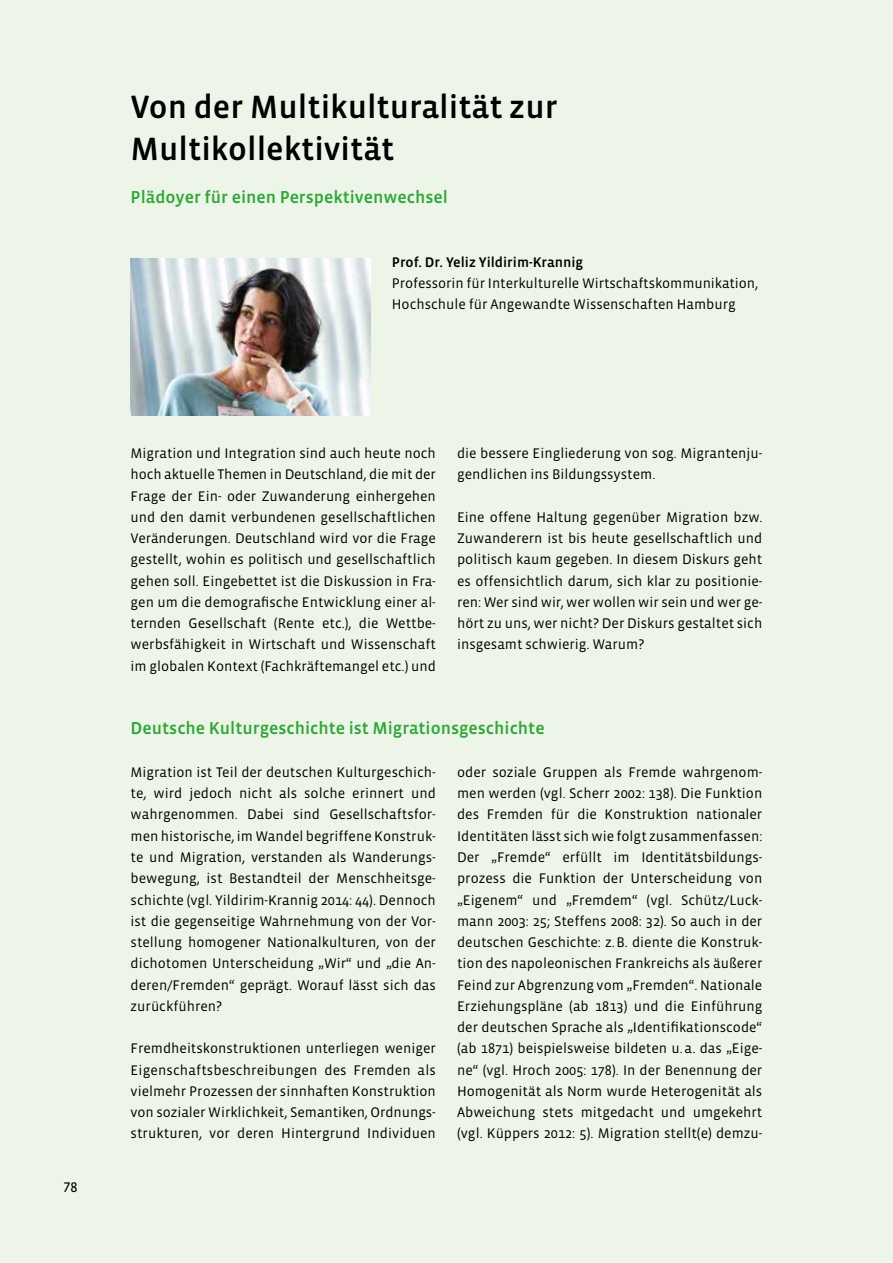
<style>
.page{position:relative;width:893px;height:1263px;background:#edf5e9}
.page>*{position:absolute;margin:0;border:0;box-sizing:border-box;transform-origin:0 0}
.t1{font:500 33px/42.5px "Vista Sans OT";color:#000}
.t2{font:500 17.7px "Vista Sans OT";color:#2ea836}
.t3{font:14.25px/21.3px "Vista Sans OT";color:#000;text-align:justify}
.t4{font:500 14.25px "Vista Sans OT";color:#000}
.t5{font:14.25px "Vista Sans OT";color:#000}
</style>
<div class="page">
<img style="left:131px;top:258px;width:240px;height:157px">
<h1 class="t1" style="left:131px;top:86px;width:428px">Von der Multikulturalität zur<br>Multikollektivität</h1>
<p class="t2" style="left:131px;top:188px;width:319px">Plädoyer für einen Perspektivenwechsel</p>
<p class="t4" style="left:392px;top:254px;width:193px">Prof. Dr. Yeliz Yildirim-Krannig</p>
<p class="t3" style="left:392px;top:273px;width:368px">Professorin für Interkulturelle Wirtschaftskommunikation,<br>Hochschule für Angewandte Wissenschaften Hamburg</p>
<p class="t5" style="left:64px;top:1179px;width:16px">78</p>
<p class="t3" style="left:131px;top:443px;width:307px">Migration und Integration sind auch heute noch hoch aktuelle Themen in Deutschland, die mit der Frage der Ein- oder Zuwanderung einhergehen und den damit verbundenen gesellschaftlichen Veränderungen. Deutschland wird vor die Frage gestellt, wohin es politisch und gesellschaftlich gehen soll. Eingebettet ist die Diskussion in Fra&shy;gen um die demografische Entwicklung einer al&shy;ternden Gesellschaft (Rente etc.), die Wettbe&shy;werbsfähigkeit in Wirtschaft und Wissenschaft im globalen Kontext (Fachkräftemangel etc.) und</p>
<p class="t3" style="left:457px;top:443px;width:307px">die bessere Eingliederung von sog. Migrantenju&shy;gendlichen ins Bildungssystem.</p>
<p class="t3" style="left:457px;top:507px;width:307px">Eine offene Haltung gegenüber Migration bzw.<br>Zuwanderern ist bis heute gesellschaftlich und politisch kaum gegeben. In diesem Diskurs geht es offensichtlich darum, sich klar zu positionie&shy;ren: Wer sind wir, wer wollen wir sein und wer ge&shy;hört zu uns, wer nicht? Der Diskurs gestaltet sich insgesamt schwierig. Warum?</p>
<p class="t2" style="left:131px;top:719px;width:416px">Deutsche Kulturgeschichte ist Migrationsgeschichte</p>
<p class="t3" style="left:131px;top:762px;width:307px">Migration ist Teil der deutschen Kulturgeschich&shy;te, wird jedoch nicht als solche erinnert und wahrgenommen. Dabei sind Gesellschaftsfor&shy;men historische, im Wandel begriffene Konstruk&shy;te und Migration, verstanden als Wanderungs&shy;bewegung, ist Bestandteil der Menschheitsge&shy;schichte (vgl. Yildirim-Krannig 2014: 44). Dennoch ist die gegenseitige Wahrnehmung von der Vor&shy;stellung homogener Nationalkulturen, von der dichotomen Unterscheidung „Wir“ und „die An&shy;deren/Fremden“ geprägt. Worauf lässt sich das zurückführen?</p>
<p class="t3" style="left:131px;top:1038px;width:307px">Fremdheitskonstruktionen unterliegen weniger Eigenschaftsbeschreibungen des Fremden als vielmehr Prozessen der sinnhaften Konstruktion von sozialer Wirklichkeit, Semantiken, Ordnungs&shy;strukturen, vor deren Hintergrund Individuen</p>
<p class="t3" style="left:457px;top:762px;width:307px">oder soziale Gruppen als Fremde wahrgenom&shy;men werden (vgl. Scherr 2002: 138). Die Funktion des Fremden für die Konstruktion nationaler Identitäten lässt sich wie folgt zusammenfassen:<br>Der „Fremde“ erfüllt im Identitätsbildungs&shy;prozess die Funktion der Unterscheidung von „Eigenem“ und „Fremdem“ (vgl. Schütz/Luck&shy;mann 2003: 25; Steffens 2008: 32). So auch in der deutschen Geschichte: z.B. diente die Konstruk&shy;tion des napoleonischen Frankreichs als äußerer Feind zur Abgrenzung vom „Fremden“. Nationale Erziehungspläne (ab 1813) und die Einführung der deutschen Sprache als „Identifikationscode“ (ab 1871) beispielsweise bildeten u.a. das „Eige&shy;ne“ (vgl. Hroch 2005: 178). In der Benennung der Homogenität als Norm wurde Heterogenität als Abweichung stets mitgedacht und umgekehrt (vgl. Küppers 2012: 5). Migration stellt(e) demzu-</p>
</div>
